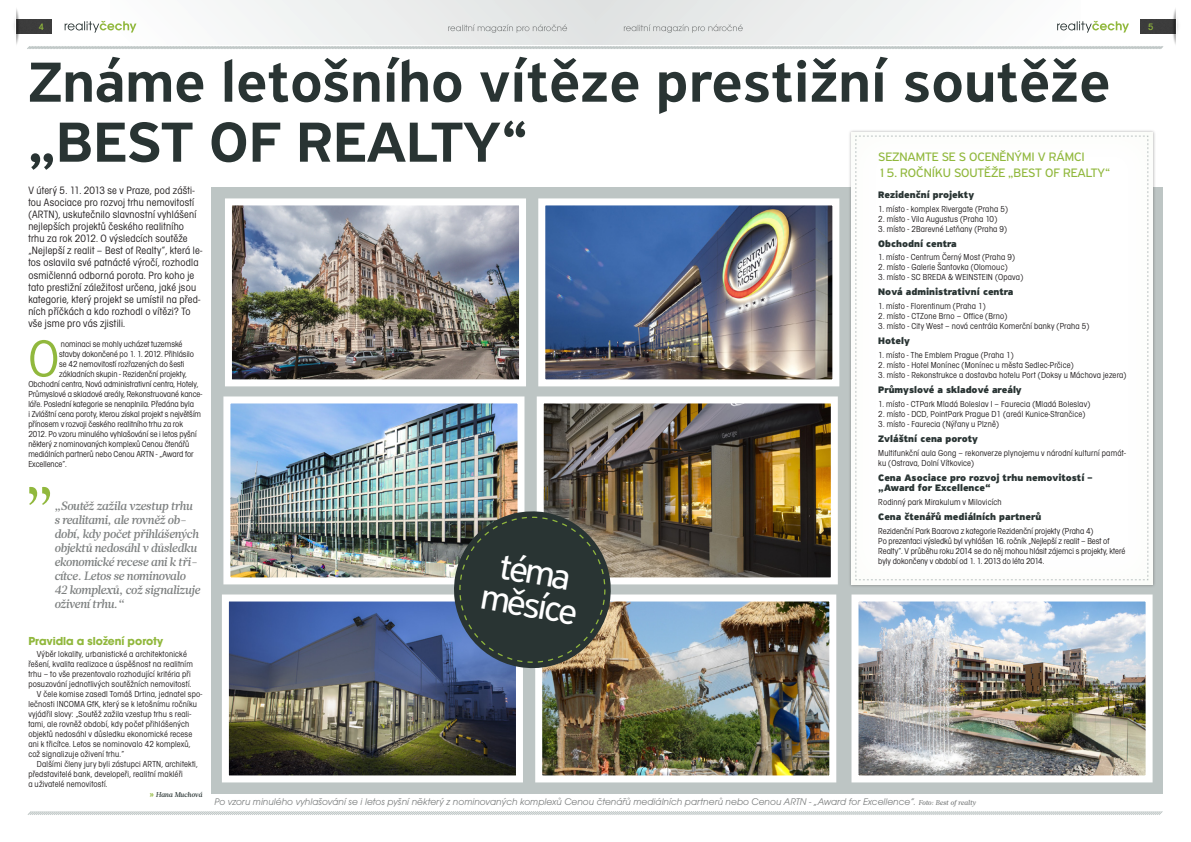
<style>
.page{position:relative;width:1191px;height:842px;background:#fff}
.page>*{position:absolute;margin:0;border:0;box-sizing:border-box;transform-origin:0 0}
.t1{font:500 60px/60px "PF Highway Sans Pro";color:#293433}
.t2{font:53.8px "Avant Gar Got Itc TOT Boo Con";color:#91b83d}
.t3{font:37.3px/33px "PF Highway Sans Pro";color:#fff;text-align:center}
.t4{font:13px "PF Highway Sans Pro";letter-spacing:.1em;color:#91b83d}
.t5{font:italic 500 12px/14px "Glosa Text";letter-spacing:-.02em;color:#7c7f7f}
.t6{font:700 12px "Avant Gar Got Itc TOT";color:#91b83d}
.t7{font:11px/12px "Avant Gar Got Itc TOT Boo Con";letter-spacing:.02em;color:#231f20}
.t8{font:900 10px/10px "PF Highway Sans Pro";color:#293433}
.t9{font:10px "Avant Gar Got Itc TOT Boo Obl";color:#7c7f7f}
.t10{font:9.6px "Avant Gar Got Itc TOT Med Con";color:#91b83d;scale:1.08 1}
.t11{font:9px/10px "Avant Gar Got Itc TOT Boo Con";letter-spacing:.02em;color:#231f20}
.t12{font:9px/10px "Avant Gar Got Itc TOT Boo Con";color:#231f20}
.t13{font:italic 500 7px "Glosa Text";letter-spacing:-.01em;color:#293433}
.s1{font-family:"Vista Sans Bold CE";font-weight:400;font-style:normal;font-size:8px;color:#91b83d}
.s2{font-family:"Glosa Text";font-weight:500;font-style:italic;font-size:7px}
</style>
<div class="page">
<div style="left:211px;top:187px;width:951px;height:606px;background:#bdc5c4"></div>
<svg style="left:27px;top:811px;width:1136px;height:4px;background:#d6dbda"></svg>
<div style="left:110px;top:0;width:485px;height:44px;background:linear-gradient(to right,#fdfefe,#e0e2e2)"></div>
<div style="left:595px;top:0;width:485px;height:44px;background:linear-gradient(to right,#dfe2e2,#fdfefe)"></div>
<img style="left:26px;top:20px;width:26px;height:14px">
<img style="left:1141px;top:20px;width:25px;height:14px">
<img style="left:16px;top:8px;width:10px;height:37px">
<img style="left:1166px;top:8px;width:10px;height:37px">
<img style="left:14px;top:10px;width:3px;height:31px">
<img style="left:1175px;top:10px;width:3px;height:31px">
<svg style="left:448px;top:24px;width:119px;height:9px"></svg>
<svg style="left:624px;top:24px;width:118px;height:9px"></svg>
<svg style="left:27px;top:46px;width:1136px;height:3px;background:#c9cfce"></svg>
<svg style="left:65px;top:21px;width:71px;height:12px"></svg>
<svg style="left:1057px;top:21px;width:72px;height:12px"></svg>
<div style="left:848px;top:129px;width:307px;height:458px;background:#231f20;opacity:.35"></div>
<div style="left:851px;top:131px;width:303px;height:454px;background:#91b83d;opacity:.05"></div>
<div style="left:855px;top:136px;width:293px;height:444px;background:#fff"></div>
<svg style="left:29px;top:486px;width:21px;height:19px"></svg>
<img style="left:233px;top:206px;width:285px;height:172px">
<div style="left:225px;top:198px;width:301px;height:188px;border:7px solid #fff"></div>
<img style="left:231px;top:404px;width:285px;height:172px">
<div style="left:223px;top:396px;width:301px;height:188px;border:7px solid #fff"></div>
<img style="left:230px;top:602px;width:285px;height:172px">
<div style="left:222px;top:594px;width:301px;height:188px;border:7px solid #fff"></div>
<img style="left:546px;top:206px;width:285px;height:172px">
<div style="left:538px;top:198px;width:301px;height:188px;border:7px solid #fff"></div>
<img style="left:545px;top:404px;width:285px;height:172px">
<div style="left:537px;top:396px;width:301px;height:188px;border:7px solid #fff"></div>
<img style="left:543px;top:602px;width:285px;height:172px">
<div style="left:535px;top:594px;width:301px;height:188px;border:7px solid #fff"></div>
<img style="left:859px;top:602px;width:285px;height:172px">
<div style="left:851px;top:594px;width:301px;height:188px;border:7px solid #fff"></div>
<img style="left:448px;top:505px;width:169px;height:169px">
<p class="t10" style="left:39px;top:21px;width:6px">4</p>
<p class="t10" style="left:1148px;top:21px;width:6px">5</p>
<h1 class="t1" style="left:28px;top:53px;width:1084px">Známe letošního vítěze prestižní soutěže „best</h1>
<h1 class="t1" style="left:209px;top:113px;width:121px">of realt</h1>
<h1 class="t1" style="left:463px;top:113px;width:67px">y“</h1>
<h3 class="t4" style="left:878px;top:149px;width:208px">SEZNAMTE SE SOCENĚNÝMI VRÁMCI</h3>
<h3 class="t4" style="left:878px;top:165px;width:233px">15. ROČNÍKU SO UTĚŽE „BEST OF REALTY“</h3>
<p class="t8" style="left:878px;top:190px;width:97px">Rezidenční projekty</p>
<p class="t11" style="left:878px;top:204px;width:131px">1. místo - komplex Rivergate (Praha 5)</p>
<p class="t11" style="left:878px;top:214px;width:120px">2. místo - Vila Augustus (Praha 10)</p>
<p class="t11" style="left:878px;top:224px;width:130px">3. místo - 2Barevné Letňany (Praha 9)</p>
<p class="t8" style="left:878px;top:239px;width:80px">Obchodní centra</p>
<p class="t11" style="left:878px;top:253px;width:138px">1. místo - Centrum Černý Most (Praha 9)</p>
<p class="t11" style="left:878px;top:263px;width:131px">2. místo - Galerie Šantovka (Olomouc)</p>
<p class="t11" style="left:878px;top:273px;width:146px">3. místo - SC BREDA &amp; WEINSTEIN (Opava)</p>
<p class="t8" style="left:878px;top:287px;width:137px">Nová administrativní centra</p>
<p class="t11" style="left:878px;top:301px;width:109px">1. místo - Florentinum (Praha 1)</p>
<p class="t11" style="left:878px;top:311px;width:130px">2. místo - CTZone Brno – Office (Brno)</p>
<p class="t11" style="left:878px;top:321px;width:213px">3. místo - City West – nová centrála Komerční banky (Praha 5)</p>
<p class="t8" style="left:878px;top:336px;width:33px">Hotely</p>
<p class="t11" style="left:878px;top:350px;width:137px">1. místo - The Emblem Prague (Praha 1)</p>
<p class="t11" style="left:878px;top:360px;width:197px">2. místo - Hotel Monínec (Monínec u města Sedlec-Prčice)</p>
<p class="t11" style="left:878px;top:370px;width:250px">3. místo - Rekonstrukce a dostavba hotelu Port (Doksy u Máchova jezera)</p>
<p class="t8" style="left:878px;top:385px;width:145px">Průmyslové a skladové areály</p>
<p class="t11" style="left:878px;top:399px;width:213px">1. místo - CTPark Mladá Boleslav I – Faurecia (Mladá Boleslav)</p>
<p class="t11" style="left:878px;top:409px;width:208px">2. místo - DCD, PointPark Prague D1 (areál Kunice-Strančice)</p>
<p class="t11" style="left:878px;top:419px;width:122px">3. místo - Faurecia (Nýřany u Plzně)</p>
<p class="t8" style="left:878px;top:434px;width:101px">Zvláštní cena poroty</p>
<p class="t11" style="left:878px;top:448px;width:249px">Multifunkční aula Gong – rekonverze plynojemu v národní kulturní památ&shy;ku (Ostrava, Dolní Vítkovice)</p>
<p class="t8" style="left:878px;top:473px;width:216px">Cena Asociace pro rozvoj trhu nemovitostí – „Award for Excellence“</p>
<p class="t11" style="left:878px;top:497px;width:125px">Rodinný park Mirakulum v Milovicích</p>
<p class="t8" style="left:878px;top:512px;width:164px">Cena čtenářů mediálních partnerů</p>
<p class="t12" style="left:878px;top:526px;width:248px">Rezidenční Park Baarova z kategorie Rezidenční projekty (Praha 4)<br>Po prezentaci výsledků byl vyhlášen 16. ročník „Nejlepší z realit – Best of Realty“. V průběhu roku 2014 se do něj mohou hlásit zájemci s projekty, které byly dokončeny v období od 1. 1. 2013 do léta 2014.</p>
<p class="t7" style="left:28px;top:185px;width:175px">V úterý 5. 11. 2013 se v Praze, pod zášti&shy;tou Asociace pro rozvoj trhu nemovitostí (ARTN), uskutečnilo slavnostní vyhlášení nejlepších projektů českého realitního trhu za rok 2012. O výsledcích soutěže „Nejlepší z realit – Best of Realty“, která le&shy;tos oslavila své patnácté výročí, rozhodla osmičlenná odborná porota. Pro koho je tato prestižní záležitost určena, jaké jsou kategorie, který projekt se umístil na před&shy;ních příčkách a kdo rozhodl o vítězi? To vše jsme pro vás zjistili.</p>
<h2 class="t2" style="left:28px;top:329px;width:32px">O</h2>
<p class="t12" style="left:61px;top:339px;width:123px">nominaci se mohly ucházet tuzemské</p>
<p class="t12" style="left:59px;top:349px;width:136px">stavby dokončené po 1. 1. 2012. Přihlásilo</p>
<p class="t12" style="left:59px;top:359px;width:127px">se 42 nemovitostí rozřazených do šesti</p>
<p class="t12" style="left:59px;top:369px;width:129px">základních skupin - Rezidenční projekty,</p>
<p class="t12" style="left:28px;top:379px;width:171px">Obchodní centra, Nová administrativní centra, Hotely,</p>
<p class="t12" style="left:28px;top:389px;width:175px">Průmyslové a skladové areály, Rekonstruované kance-</p>
<p class="t12" style="left:28px;top:399px;width:167px">láře. Poslední kategorie se nenaplnila. Předána byla</p>
<p class="t12" style="left:28px;top:409px;width:174px">i Zvláštní cena poroty, kterou získal projekt s největším</p>
<p class="t12" style="left:28px;top:419px;width:156px">přínosem v rozvoji českého realitního trhu za rok</p>
<p class="t12" style="left:28px;top:429px;width:170px">2012. Po vzoru minulého vyhlašování se i letos pyšní</p>
<p class="t12" style="left:28px;top:439px;width:163px">některý z nominovaných komplexů Cenou čtenářů</p>
<p class="t12" style="left:28px;top:449px;width:167px">mediálních partnerů nebo Cenou ARTN - „Award for</p>
<p class="t12" style="left:28px;top:459px;width:40px">Excellence“.</p>
<h3 class="t5" style="left:54px;top:499px;width:147px">„Soutěž zažila vzestup trhu s realitami, ale rovněž ob&shy;dobí, kdy počet přihlášených objektů nedosáhl v důsledku ekonomické recese ani k tři&shy;cítce. Letos se nominovalo<br>42 komplexů, což signalizuje oživení trhu.“</h3>
<h3 class="t3" style="left:490px;top:547px;width:99px;rotate:10deg">TÉMA<br>MĚSÍCE</h3>
<h3 class="t6" style="left:28px;top:633px;width:136px">Pravidla a složení poroty</h3>
<p class="t11" style="left:37px;top:649px;width:152px">Výběr lokality, urbanistické a architektonické</p>
<p class="t11" style="left:28px;top:659px;width:166px">řešení, kvalita realizace a úspěšnost na realitním</p>
<p class="t11" style="left:28px;top:669px;width:164px">trhu – to vše prezentovalo rozhodující kritéria při</p>
<p class="t11" style="left:28px;top:679px;width:165px">posuzování jednotlivých soutěžních nemovitostí.</p>
<p class="t11" style="left:37px;top:689px;width:167px">V čele komise zasedl Tomáš Drtina, jednatel spo-</p>
<p class="t11" style="left:28px;top:699px;width:170px">lečnosti INCOMA GfK, který se k letošnímu ročníku</p>
<p class="t11" style="left:28px;top:709px;width:164px">vyjádřil slovy: „Soutěž zažila vzestup trhu s reali-</p>
<p class="t11" style="left:28px;top:719px;width:162px">tami, ale rovněž období, kdy počet přihlášených</p>
<p class="t11" style="left:28px;top:729px;width:165px">objektů nedosáhl v důsledku ekonomické recese</p>
<p class="t11" style="left:28px;top:739px;width:164px">ani k třicítce. Letos se nominovalo 42 komplexů,</p>
<p class="t11" style="left:28px;top:749px;width:97px">což signalizuje oživení trhu.“</p>
<p class="t11" style="left:37px;top:759px;width:162px">Dalšími členy jury byli zástupci ARTN, architekti,</p>
<p class="t11" style="left:28px;top:769px;width:156px">představitelé bank, developeři, realitní makléři</p>
<p class="t11" style="left:28px;top:779px;width:81px">a uživatelé nemovitostí.</p>
<p class="t13" style="left:150px;top:790px;width:54px"><span class="s1">»</span> Hana Muchová</p>
<p class="t9" style="left:214px;top:796px;width:763px">Po vzoru minulého vyhlašování se i letos pyšní některý z nominovaných komplexů Cenou čtenářů mediálních partnerů nebo Cenou ARTN - „Award for Excellence“. <span class="s2">Foto: Best of realty</span></p>
</div>
